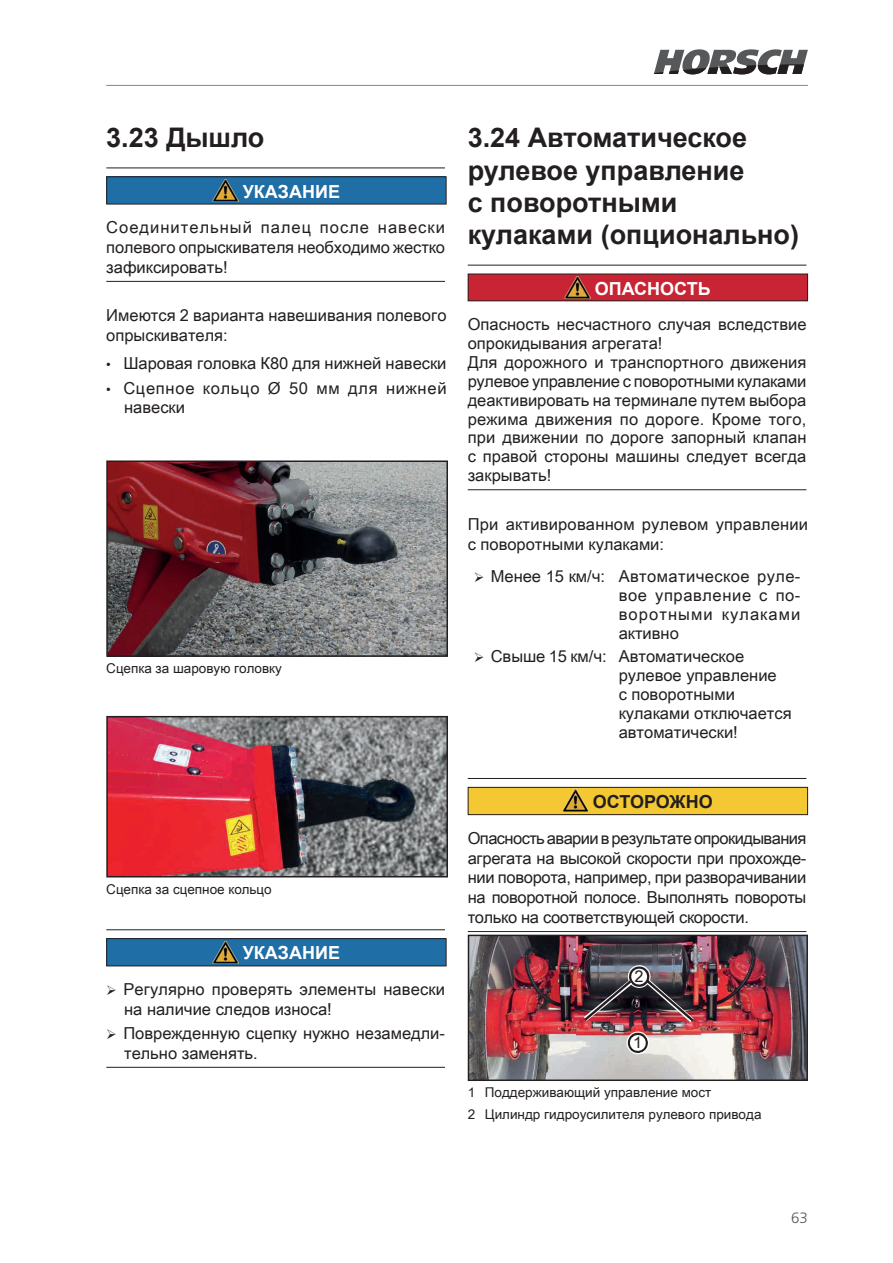
<style>
.page{position:relative;width:893px;height:1263px;background:#fff}
.page>*{position:absolute;margin:0;border:0;box-sizing:border-box;transform-origin:0 0}
.ueberschrift2{font:700 27px/32.4px "Arial";color:#231f20}
.t1{font:700 18px "Arial";color:#fff}
.t2{font:700 18px "Arial";letter-spacing:-.005em;color:#231f20}
.text{font:16.5px/18.9px "Arial Unicode MS";color:#231f20}
.text-2{font:16.5px/19.8px "Arial Unicode MS";letter-spacing:.045em;color:#231f20}
.t3{font:16.2px "Arial Unicode MS";color:#231f20}
.t4{font:300 15px "Frutiger LT Pro";color:#57585a}
.bild{font:13.5px "Arial Unicode MS";color:#231f20}
.s1{font-size:13.5px}
</style>
<div class="page">
<hr style="left:106px;top:168px;width:339px;height:1px;background:#231f20">
<hr style="left:106px;top:281px;width:339px;height:1px;background:#231f20">
<div style="left:107px;top:177px;width:339px;height:27px;background:#206ea6"></div>
<img style="left:213px;top:179px;width:25px;height:22px">
<div style="left:106px;top:176px;width:340px;height:28px;border:1px solid #231f20"></div>
<img style="left:109px;top:463px;width:336px;height:191px">
<div style="left:106px;top:460px;width:342px;height:197px;border:2px solid #231f20"></div>
<img style="left:109px;top:719px;width:336px;height:155px">
<div style="left:106px;top:716px;width:342px;height:161px;border:2px solid #231f20"></div>
<hr style="left:106px;top:929px;width:339px;height:1px;background:#231f20">
<hr style="left:106px;top:1067px;width:339px;height:1px;background:#231f20">
<div style="left:107px;top:939px;width:339px;height:27px;background:#206ea6"></div>
<img style="left:213px;top:941px;width:25px;height:22px">
<div style="left:106px;top:938px;width:340px;height:28px;border:1px solid #231f20"></div>
<hr style="left:468px;top:265px;width:338px;height:1px;background:#231f20">
<hr style="left:468px;top:489px;width:338px;height:1px;background:#231f20">
<div style="left:468px;top:274px;width:340px;height:27px;background:#c82434"></div>
<img style="left:565px;top:276px;width:25px;height:22px">
<div style="left:468px;top:274px;width:340px;height:27px;border:1px solid #231f20"></div>
<hr style="left:468px;top:778px;width:338px;height:1px;background:#231f20">
<hr style="left:468px;top:931px;width:338px;height:1px;background:#231f20">
<div style="left:468px;top:787px;width:340px;height:28px;background:#f3c832"></div>
<img style="left:563px;top:790px;width:25px;height:22px">
<div style="left:468px;top:787px;width:340px;height:28px;border:1px solid #231f20"></div>
<img style="left:470px;top:937px;width:336px;height:142px">
<div style="left:468px;top:935px;width:340px;height:146px;border:1px solid #231f20"></div>
<img style="left:582px;top:964px;width:114px;height:60px">
<svg style="left:624px;top:1030px;width:28px;height:27px"></svg>
<hr style="left:106px;top:85px;width:702px;height:1px;background:#83888a">
<svg style="left:654px;top:49px;width:154px;height:25px"></svg>
<p class="ueberschrift2" style="left:106px;top:122px;width:160px">3.23 Дышло</p>
<p class="t1" style="left:243px;top:179px;width:99px">УКАЗАНИЕ</p>
<p class="text" style="left:106px;top:217px;width:340px;line-height:19.8px;text-align:justify">Соединительный палец после навески полевого опрыскивателя необходимо жестко зафиксировать!</p>
<p class="text" style="left:106px;top:305px;width:342px;line-height:19.8px">Имеются 2 варианта навешивания полевого опрыскивателя:</p>
<p class="text" style="left:106px;top:354px;width:342px"><span class="s1">•</span> Шаровая головка К80 для нижней навески</p>
<p class="text-2" style="left:124px;top:377px;width:324px;text-indent:-18px"><span class="s1">•</span> Сцепное кольцо Ø 50 мм для нижней навески</p>
<p class="bild" style="left:106px;top:658px;width:177px">Сцепка за шаровую головку</p>
<p class="ueberschrift2" style="left:468px;top:122px;width:333px">3.24 Автоматическое рулевое управление<br>с поворотными кулаками (опционально)</p>
<p class="t1" style="left:595px;top:276px;width:117px">ОПАСНОСТЬ</p>
<p class="text" style="left:468px;top:314px;width:340px">Опасность несчастного случая вследствие опрокидывания агрегата!<br>Для дорожного и транспортного движения рулевое управление с поворотными кулаками деактивировать на терминале путем выбора режима движения по дороге. Кроме того, при движении по дороге запорный клапан с правой стороны машины следует всегда закрывать!</p>
<p class="text" style="left:468px;top:514px;width:342px;line-height:19.8px">При активированном рулевом управлении с поворотными кулаками:</p>
<p class="text" style="left:491px;top:566px;width:116px">Менее 15 км/ч:</p>
<p class="text" style="left:619px;top:566px;width:183px;text-align:justify">Автоматическое руле&shy;вое управление с по&shy;воротными кулаками активно</p>
<p class="text" style="left:491px;top:647px;width:117px">Свыше 15 км/ч:</p>
<p class="text" style="left:619px;top:647px;width:175px">Автоматическое рулевое управление<br>с поворотными кулаками отключается автоматически!</p>
<p class="bild" style="left:106px;top:879px;width:167px">Сцепка за сцепное кольцо</p>
<p class="t1" style="left:243px;top:940px;width:99px">УКАЗАНИЕ</p>
<p class="text" style="left:123px;top:979px;width:323px;line-height:19.8px">Регулярно проверять элементы навески на наличие следов износа!</p>
<p class="text" style="left:123px;top:1023px;width:323px;line-height:19.8px">Поврежденную сцепку нужно незамедли&shy;тельно заменять.</p>
<p class="t2" style="left:593px;top:789px;width:121px">ОСТОРОЖНО</p>
<p class="text" style="left:468px;top:828px;width:340px;line-height:19.8px;text-align:justify">Опасность аварии в результате опрокидывания агрегата на высокой скорости при прохожде&shy;нии поворота, например, при разворачивании на поворотной полосе. Выполнять повороты только на соответствующей скорости.</p>
<p class="t3" style="left:635px;top:964px;width:11px">2</p>
<p class="t3" style="left:633px;top:1031px;width:11px">1</p>
<p class="bild" style="left:468px;top:1083px;width:245px">1 Поддерживающий управление мост</p>
<p class="bild" style="left:468px;top:1104px;width:295px">2 Цилиндр гидроусилителя рулевого привода</p>
<p class="t4" style="left:791px;top:1209px;width:18px">63</p>
</div>
